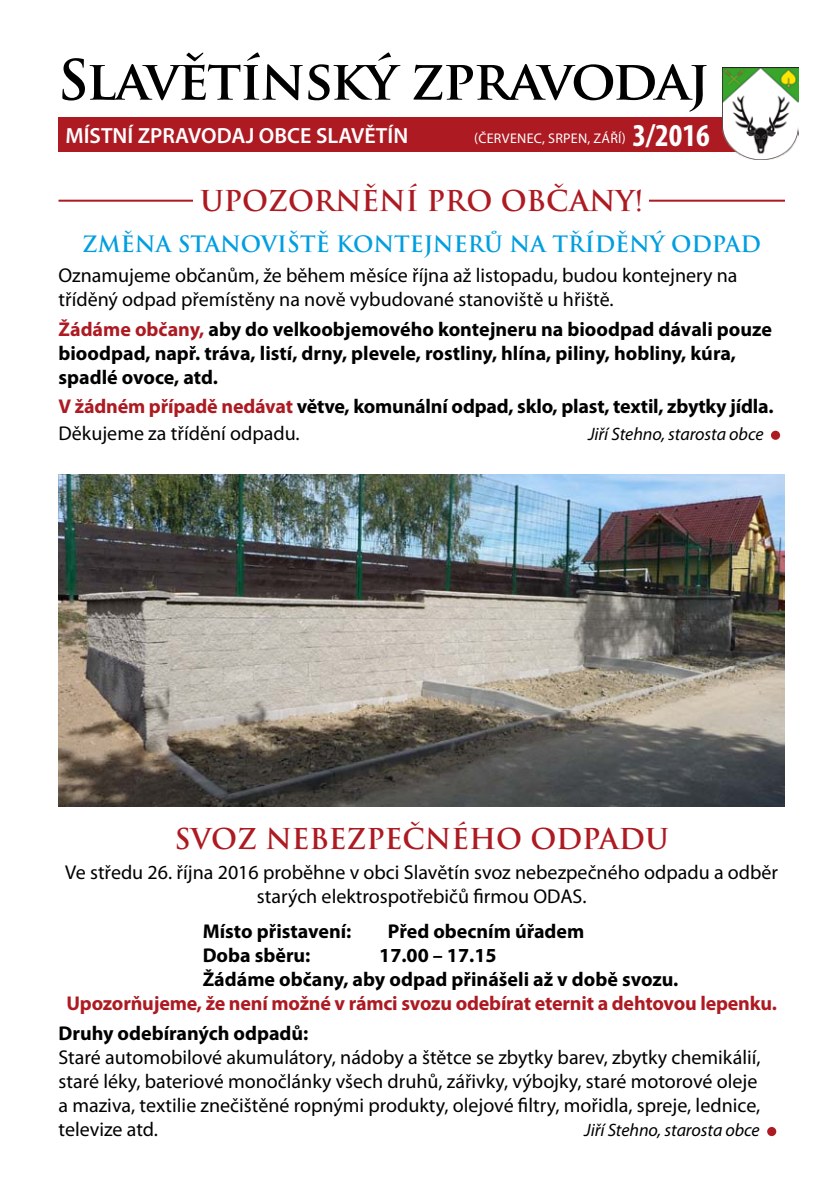
<style>
.page{position:relative;width:840px;height:1191px;background:#fff}
.page>*{position:absolute;margin:0;border:0;box-sizing:border-box;transform-origin:0 0}
.t1{font:700 54px "Trajan Pro";letter-spacing:-.03em;color:#000}
.t2{font:700 28px "Trajan Pro";color:#ad1a22}
.t3{font:700 22px "Trajan Pro";color:#009ee0}
.t4{font:600 22px "Myriad Pro";color:#fff}
.t5{font:20px/24px "Myriad Pro";color:#000}
.t6{font:700 20px/24px "Myriad Pro";color:#000}
.t7{font:700 20px "Myriad Pro";letter-spacing:-.01em;color:#ad1a22}
.t8{font:italic 18px "Myriad Pro";letter-spacing:-.005em;color:#000}
.t9{font:14px "Myriad Pro";letter-spacing:.02em;color:#fff}
.s1{font-weight:700;font-stretch:condensed;font-size:32px}
.s2{color:#ad1a22}
.s3{font-weight:400}
</style>
<div class="page">
<div style="left:58px;top:118px;width:724px;height:34px;background:#ad1a22"></div>
<img style="left:722px;top:67px;width:76px;height:92px">
<img style="left:58px;top:474px;width:726px;height:332px">
<svg style="left:766px;top:1127px;width:9px;height:9px"></svg>
<hr style="left:58px;top:200px;width:726px;height:2px;background:#ad1a22">
<div style="left:193px;top:184px;width:455px;height:34px;background:#fff"></div>
<div style="left:770px;top:431px;width:9px;height:9px;background:#ad1a22;border-radius:50%"></div>
<h1 class="t1" style="left:57px;top:46px;width:652px">SLAVĚTÍNSKÝ ZPRAVODAJ</h1>
<p class="t4" style="left:65px;top:121px;width:344px">MÍSTNÍ ZPRAVODAJ OBCE SLAVĚTÍN</p>
<p class="t9" style="left:474px;top:130px;width:237px">(červenec, srpen, září) <span class="s1">3/2016</span></p>
<h2 class="t2" style="left:200px;top:183px;width:444px">UPOZORNĚNÍ PRO OBČANY!</h2>
<p class="t3" style="left:82px;top:231px;width:57px">ZMĚNA</p>
<p class="t3" style="left:178px;top:231px;width:47px">STANOV</p>
<p class="t3" style="left:277px;top:231px;width:175px">IŠTĚ KONTEJNER</p>
<p class="t3" style="left:484px;top:231px;width:117px">Ů NA TŘÍDĚN</p>
<p class="t3" style="left:649px;top:231px;width:40px">Ý ODPAD</p>
<p class="t5" style="left:58px;top:263px;width:680px">Oznamujeme občanům, že během měsíce října až listopadu, budou kontejnery na tříděný odpad přemístěny na nově vybudované stanoviště u hřiště.</p>
<p class="t6" style="left:58px;top:316px;width:714px"><span class="s2">Žádáme občany,</span> aby do velkoobjemového kontejneru na bioodpad dávali pouze bioodpad, např. tráva, listí, drny, plevele, rostliny, hlína, piliny, hobliny, kúra, spadlé ovoce, atd.</p>
<p class="t6" style="left:58px;top:393px;width:716px;line-height:26.4px"><span class="s2">V žádném případě nedávat</span> větve, komunální odpad, sklo, plast, textil, zbytky jídla.<br><span class="s3">Děkujeme za třídění odpadu.</span></p>
<p class="t8" style="left:587px;top:423px;width:177px">Jiří Stehno, starosta obce</p>
<h2 class="t2" style="left:174px;top:821px;width:495px">SVOZ NEBEZPEČNÉHO ODPADU</h2>
<p class="t5" style="left:65px;top:860px;width:714px;text-align:center">Ve středu 26. října 2016 proběhne v obci Slavětín svoz nebezpečného odpadu a odběr starých elektrospotřebičů firmou ODAS.</p>
<p class="t6" style="left:202px;top:919px;width:150px">Místo přistavení:</p>
<p class="t6" style="left:387px;top:919px;width:198px">Před obecním úřadem</p>
<p class="t6" style="left:202px;top:943px;width:109px">Doba sběru:</p>
<p class="t6" style="left:202px;top:943px;width:477px;text-align:center">17.00 – 17.15<br>Žádáme občany, aby odpad přinášeli až v době svozu.</p>
<p class="t7" style="left:66px;top:990px;width:711px">Upozorňujeme, že není možné v rámci svozu odebírat eternit a dehtovou lepenku.</p>
<p class="t6" style="left:58px;top:1020px;width:251px">Druhy odebíraných odpadů:</p>
<p class="t5" style="left:58px;top:1045px;width:703px">Staré automobilové akumulátory, nádoby a štětce se zbytky barev, zbytky chemikálií, staré léky, bateriové monočlánky všech druhů, zářivky, výbojky, staré motorové oleje a maziva, textilie znečištěné ropnými produkty, olejové filtry, mořidla, spreje, lednice, televize atd.</p>
<p class="t8" style="left:584px;top:1119px;width:177px">Jiří Stehno, starosta obce</p>
</div>
